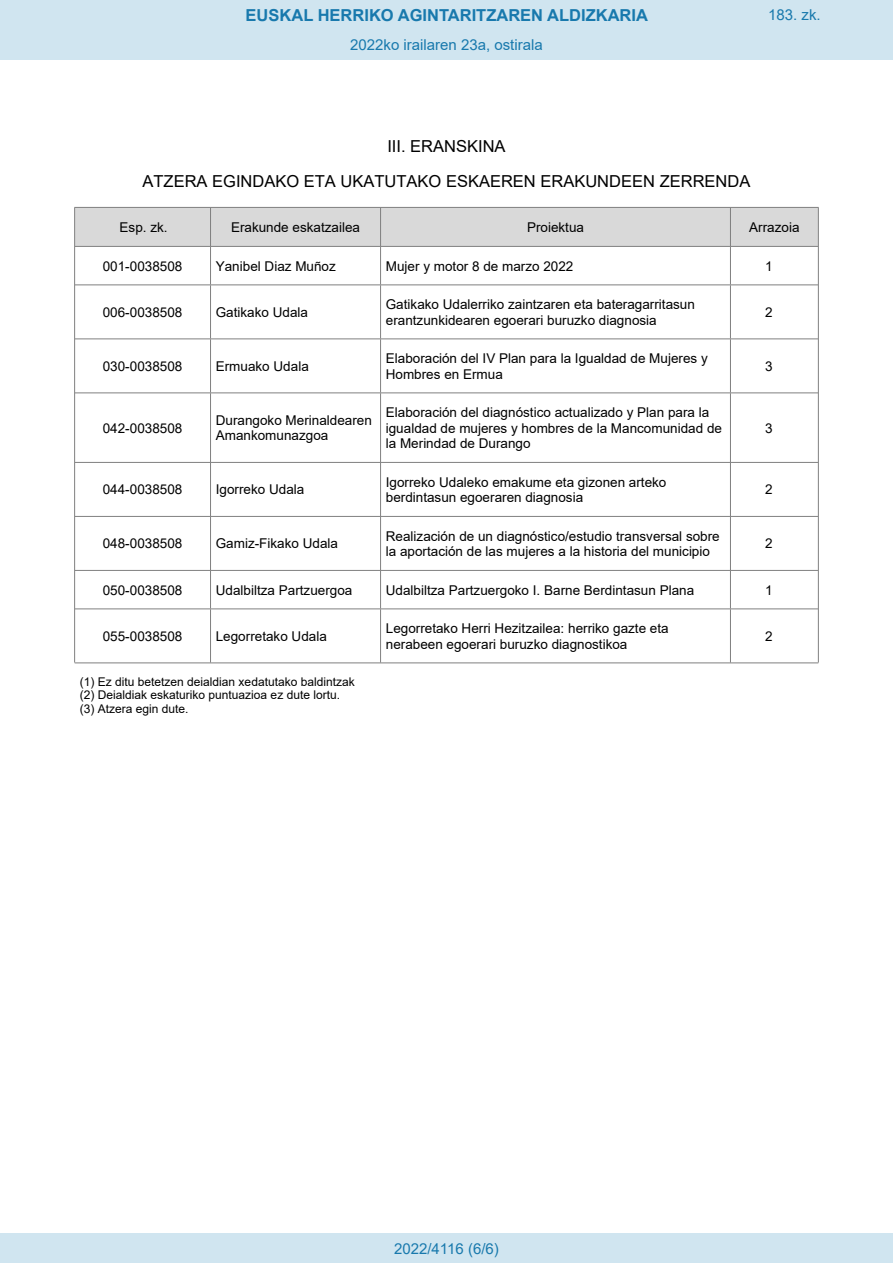
<style>
.page{position:relative;width:893px;height:1263px;background:#fff}
.page>*{position:absolute;margin:0;border:0;box-sizing:border-box;transform-origin:0 0}
.t1{font:16.5px/35.4px "Arial";color:#000;text-align:center}
.t2{font:700 16.5px "Arial";color:#1879ad}
.Paginacion_Centro{font:15px "Arial";color:#1879ad}
.t3{font:13.5px/15.5px "Arial";color:#000}
.t4{font:12px/13.8px "Arial";color:#000}
</style>
<div class="page">
<div style="left:75px;top:208px;width:135px;height:38px;background:#d9d9d9"></div>
<div style="left:211px;top:208px;width:169px;height:38px;background:#d9d9d9"></div>
<div style="left:381px;top:208px;width:349px;height:38px;background:#d9d9d9"></div>
<div style="left:731px;top:208px;width:87px;height:38px;background:#d9d9d9"></div>
<hr style="left:74px;top:208px;width:1px;height:454px;background:#808080">
<hr style="left:210px;top:208px;width:1px;height:38px;background:#808080">
<hr style="left:210px;top:247px;width:1px;height:37px;background:#808080">
<hr style="left:210px;top:285px;width:1px;height:53px;background:#808080">
<hr style="left:210px;top:339px;width:1px;height:53px;background:#808080">
<hr style="left:210px;top:393px;width:1px;height:69px;background:#808080">
<hr style="left:210px;top:463px;width:1px;height:53px;background:#808080">
<hr style="left:210px;top:517px;width:1px;height:53px;background:#808080">
<hr style="left:210px;top:571px;width:1px;height:37px;background:#808080">
<hr style="left:210px;top:609px;width:1px;height:53px;background:#808080">
<hr style="left:380px;top:208px;width:1px;height:38px;background:#808080">
<hr style="left:380px;top:247px;width:1px;height:37px;background:#808080">
<hr style="left:380px;top:285px;width:1px;height:53px;background:#808080">
<hr style="left:380px;top:339px;width:1px;height:53px;background:#808080">
<hr style="left:380px;top:393px;width:1px;height:69px;background:#808080">
<hr style="left:380px;top:463px;width:1px;height:53px;background:#808080">
<hr style="left:380px;top:517px;width:1px;height:53px;background:#808080">
<hr style="left:380px;top:571px;width:1px;height:37px;background:#808080">
<hr style="left:380px;top:609px;width:1px;height:53px;background:#808080">
<hr style="left:730px;top:208px;width:1px;height:38px;background:#808080">
<hr style="left:730px;top:247px;width:1px;height:37px;background:#808080">
<hr style="left:730px;top:285px;width:1px;height:53px;background:#808080">
<hr style="left:730px;top:339px;width:1px;height:53px;background:#808080">
<hr style="left:730px;top:393px;width:1px;height:69px;background:#808080">
<hr style="left:730px;top:463px;width:1px;height:53px;background:#808080">
<hr style="left:730px;top:517px;width:1px;height:53px;background:#808080">
<hr style="left:730px;top:571px;width:1px;height:37px;background:#808080">
<hr style="left:730px;top:609px;width:1px;height:53px;background:#808080">
<hr style="left:818px;top:208px;width:1px;height:454px;background:#808080">
<hr style="left:74px;top:207px;width:745px;height:1px;background:#808080">
<hr style="left:75px;top:246px;width:743px;height:1px;background:#808080">
<hr style="left:75px;top:284px;width:743px;height:1px;background:#808080">
<hr style="left:75px;top:338px;width:743px;height:1px;background:#808080">
<hr style="left:75px;top:392px;width:743px;height:1px;background:#808080">
<hr style="left:75px;top:462px;width:743px;height:1px;background:#808080">
<hr style="left:75px;top:516px;width:743px;height:1px;background:#808080">
<hr style="left:75px;top:570px;width:743px;height:1px;background:#808080">
<hr style="left:75px;top:608px;width:743px;height:1px;background:#808080">
<hr style="left:75px;top:662px;width:743px;height:1px;background:#808080">
<div style="left:0;top:0;width:893px;height:60px;background:#d0e5f0"></div>
<div style="left:0;top:1233px;width:893px;height:30px;background:#d0e5f0"></div>
<p class="t2" style="left:246px;top:3px;width:404px">EUSKAL HERRIKO AGINTARITZAREN ALDIZKARIA</p>
<p class="Paginacion_Centro" style="left:768px;top:5px;width:54px">183. zk.</p>
<p class="Paginacion_Centro" style="left:350px;top:35px;width:194px">2022ko irailaren 23a, ostirala</p>
<p class="t1" style="left:143px;top:128px;width:609px">III. ERANSKINA<br>ATZERA EGINDAKO ETA UKATUTAKO ESKAEREN ERAKUNDEEN ZERRENDA</p>
<p class="t3" style="left:120px;top:219px;width:50px">Esp. zk.</p>
<p class="t3" style="left:231px;top:219px;width:131px">Erakunde eskatzailea</p>
<p class="t3" style="left:527px;top:219px;width:59px">Proiektua</p>
<p class="t3" style="left:749px;top:219px;width:52px">Arrazoia</p>
<p class="t3" style="left:103px;top:258px;width:81px">001-0038508</p>
<p class="t3" style="left:216px;top:258px;width:122px">Yanibel Diaz Muñoz</p>
<p class="t3" style="left:386px;top:258px;width:189px">Mujer y motor 8 de marzo 2022</p>
<p class="t3" style="left:765px;top:258px;width:9px">1</p>
<p class="t3" style="left:103px;top:304px;width:81px">006-0038508</p>
<p class="t3" style="left:216px;top:304px;width:94px">Gatikako Udala</p>
<p class="t3" style="left:386px;top:296px;width:311px">Gatikako Udalerriko zaintzaren eta bateragarritasun erantzunkidearen egoerari buruzko diagnosia</p>
<p class="t3" style="left:765px;top:304px;width:9px">2</p>
<p class="t3" style="left:103px;top:358px;width:81px">030-0038508</p>
<p class="t3" style="left:216px;top:358px;width:95px">Ermuako Udala</p>
<p class="t3" style="left:386px;top:350px;width:323px">Elaboración del IV Plan para la Igualdad de Mujeres y<br>Hombres en Ermua</p>
<p class="t3" style="left:765px;top:358px;width:9px">3</p>
<p class="t3" style="left:103px;top:420px;width:81px">042-0038508</p>
<p class="t3" style="left:216px;top:412px;width:158px">Durangoko Merinaldearen<br>Amankomunazgoa</p>
<p class="t3" style="left:386px;top:404px;width:338px">Elaboración del diagnóstico actualizado y Plan para la igualdad de mujeres y hombres de la Mancomunidad de la Merindad de Durango</p>
<p class="t3" style="left:765px;top:420px;width:9px">3</p>
<p class="t3" style="left:103px;top:482px;width:81px">044-0038508</p>
<p class="t3" style="left:216px;top:482px;width:90px">Igorreko Udala</p>
<p class="t3" style="left:386px;top:474px;width:282px">Igorreko Udaleko emakume eta gizonen arteko berdintasun egoeraren diagnosia</p>
<p class="t3" style="left:765px;top:482px;width:9px">2</p>
<p class="t3" style="left:103px;top:536px;width:81px">048-0038508</p>
<p class="t3" style="left:216px;top:536px;width:124px">Gamiz-Fikako Udala</p>
<p class="t3" style="left:386px;top:528px;width:335px">Realización de un diagnóstico/estudio transversal sobre la aportación de las mujeres a la historia del municipio</p>
<p class="t3" style="left:765px;top:536px;width:9px">2</p>
<p class="t3" style="left:103px;top:582px;width:81px">050-0038508</p>
<p class="t3" style="left:216px;top:582px;width:138px">Udalbiltza Partzuergoa</p>
<p class="t3" style="left:386px;top:582px;width:310px">Udalbiltza Partzuergoko I. Barne Berdintasun Plana</p>
<p class="t3" style="left:765px;top:582px;width:9px">1</p>
<p class="t3" style="left:103px;top:628px;width:81px">055-0038508</p>
<p class="t3" style="left:216px;top:628px;width:113px">Legorretako Udala</p>
<p class="t3" style="left:386px;top:620px;width:284px">Legorretako Herri Hezitzailea: herriko gazte eta nerabeen egoerari buruzko diagnostikoa</p>
<p class="t3" style="left:765px;top:628px;width:9px">2</p>
<p class="t4" style="left:80px;top:674px;width:276px">(1) Ez ditu betetzen deialdian xedatutako baldintzak (2) Deialdiak eskaturiko puntuazioa ez dute lortu. (3) Atzera egin dute.</p>
<p class="Paginacion_Centro" style="left:394px;top:1238px;width:106px">2022/4116 (6/6)</p>
</div>
